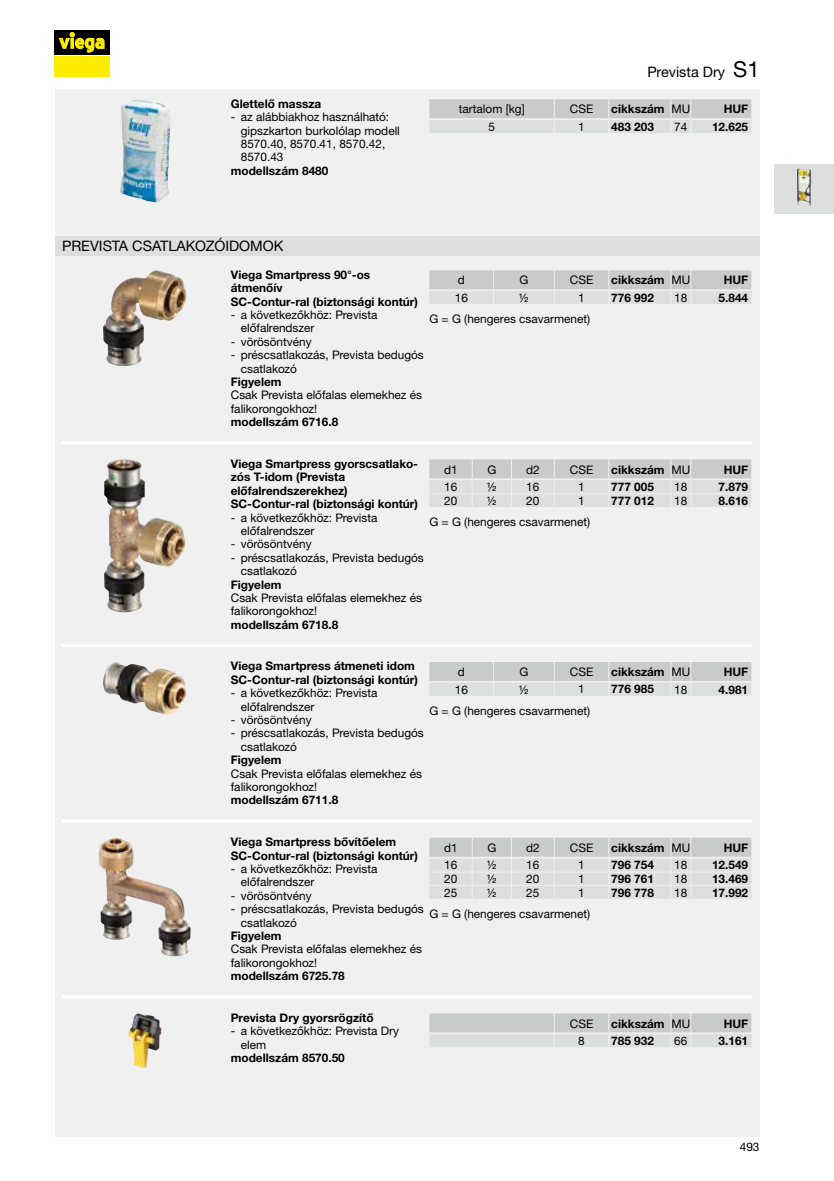
<style>
.page{position:relative;width:834px;height:1181px;background:#fff}
.page>*{position:absolute;margin:0;border:0;box-sizing:border-box;transform-origin:0 0}
.t1{font:14.35px "M Ying Hei PR Cfor Viega W4";color:#000}
.t2{font:11.9px/13.5px "M Ying Hei PR Cfor Viega W4";color:#000}
.t3{font:11.9px/13.5px "M Ying Hei PR Cfor Viega W7";color:#000}
.s1{font-size:21.88px}
.s2{font-family:"M Ying Hei PR Cfor Viega W4"}
</style>
<div class="page">
<div style="left:55px;top:89px;width:704px;height:1047px;background:#f0f0f0"></div>
<div style="left:774px;top:164px;width:59px;height:49px;background:#dddede"></div>
<img style="left:797px;top:169px;width:14px;height:39px">
<svg style="left:429px;top:99px;width:323px;height:34px;background:#d3d4d4"></svg>
<img style="left:119px;top:100px;width:41px;height:102px">
<svg style="left:429px;top:270px;width:323px;height:34px;background:#d3d4d4"></svg>
<img style="left:103px;top:270px;width:83px;height:96px">
<div style="left:55px;top:236px;width:704px;height:19px;background:#dddede"></div>
<svg style="left:429px;top:459px;width:323px;height:48px;background:#d6d7d7"></svg>
<img style="left:104px;top:460px;width:14px;height:114px">
<svg style="left:429px;top:662px;width:323px;height:34px;background:#d3d4d4"></svg>
<img style="left:103px;top:662px;width:63px;height:52px">
<svg style="left:429px;top:837px;width:323px;height:62px;background:#d8d9d9"></svg>
<img style="left:99px;top:839px;width:12px;height:48px">
<svg style="left:429px;top:1013px;width:323px;height:34px;background:#d3d4d4"></svg>
<img style="left:128px;top:1013px;width:33px;height:55px">
<hr style="left:62px;top:441px;width:690px;height:3px;background:#fff">
<hr style="left:62px;top:643px;width:690px;height:4px;background:#fff">
<hr style="left:62px;top:819px;width:690px;height:4px;background:#fff">
<hr style="left:62px;top:995px;width:690px;height:3px;background:#fff">
<div style="left:55px;top:56px;width:55px;height:21px;background:#ffed00"></div>
<div style="left:55px;top:30px;width:55px;height:24px;background:#000"></div>
<svg style="left:59px;top:32px;width:45px;height:21px"></svg>
<p class="t3" style="left:231px;top:97px;width:92px">Glettelő massza</p>
<p class="t2" style="left:241px;top:110px;width:161px;text-indent:-10px">- az alábbiakhoz használható: gipszkarton burkolólap modell<br>8570.40, 8570.41, 8570.42,<br>8570.43</p>
<p class="t3" style="left:231px;top:164px;width:99px">modellszám 8480</p>
<p class="t1" style="left:62px;top:237px;width:223px">PREVISTA CSATLAKOZÓIDOMOK</p>
<p class="t1" style="left:647px;top:63px;width:113px">Prevista Dry <span class="s1">S1</span></p>
<p class="t2" style="left:459px;top:102px;width:67px">tartalom [kg]</p>
<p class="t2" style="left:569px;top:102px;width:25px">CSE</p>
<p class="t3" style="left:611px;top:102px;width:80px">cikkszám <span class="s2">MU</span></p>
<p class="t3" style="left:723px;top:102px;width:26px">HUF</p>
<p class="t2" style="left:488px;top:120px;width:8px">5</p>
<p class="t2" style="left:578px;top:120px;width:8px">1</p>
<p class="t3" style="left:611px;top:120px;width:44px">483 203</p>
<p class="t2" style="left:674px;top:120px;width:15px">74</p>
<p class="t3" style="left:712px;top:120px;width:38px">12.625</p>
<p class="t3" style="left:231px;top:268px;width:189px">Viega -Smartpress 90°-os átmenőív<br>SC-Contur-ral (biztonsági kontúr)</p>
<p class="t2" style="left:241px;top:308px;width:138px;text-indent:-10px">- a következőkhöz: Prevista előfalrendszer</p>
<p class="t2" style="left:231px;top:335px;width:82px">- vörösöntvény</p>
<p class="t2" style="left:241px;top:348px;width:184px;text-indent:-10px">- préscsatlakozás, Prevista bedugós csatlakozó</p>
<p class="t3" style="left:231px;top:375px;width:52px">Figyelem</p>
<p class="t2" style="left:231px;top:388px;width:193px">Csak Prevista előfalas elemekhez és falikorongokhoz!</p>
<p class="t3" style="left:231px;top:415px;width:109px">modellszám 6716.8</p>
<p class="t2" style="left:458px;top:273px;width:9px">d</p>
<p class="t2" style="left:519px;top:273px;width:10px">G</p>
<p class="t2" style="left:569px;top:273px;width:25px">CSE</p>
<p class="t3" style="left:611px;top:273px;width:80px">cikkszám <span class="s2">MU</span></p>
<p class="t3" style="left:723px;top:273px;width:26px">HUF</p>
<p class="t2" style="left:455px;top:291px;width:15px">16</p>
<p class="t2" style="left:519px;top:291px;width:11px">½</p>
<p class="t2" style="left:578px;top:291px;width:8px">1</p>
<p class="t3" style="left:611px;top:291px;width:44px">776 992</p>
<p class="t2" style="left:674px;top:291px;width:15px">18</p>
<p class="t3" style="left:718px;top:291px;width:31px">5.844</p>
<p class="t2" style="left:429px;top:312px;width:162px">G = -G (hengeres csavarmenet)</p>
<p class="t3" style="left:231px;top:457px;width:189px">Viega -Smartpress gyorscsatlako&shy;zós T-idom (Prevista előfalrendszerekhez)<br>SC-Contur-ral (biztonsági kontúr)</p>
<p class="t2" style="left:241px;top:510px;width:138px;text-indent:-10px">- a következőkhöz: Prevista előfalrendszer</p>
<p class="t2" style="left:231px;top:537px;width:82px">- vörösöntvény</p>
<p class="t2" style="left:241px;top:550px;width:184px;text-indent:-10px">- préscsatlakozás, Prevista bedugós csatlakozó</p>
<p class="t3" style="left:231px;top:577px;width:52px">Figyelem</p>
<p class="t2" style="left:231px;top:591px;width:193px">Csak Prevista előfalas elemekhez és falikorongokhoz!</p>
<p class="t3" style="left:231px;top:617px;width:109px">modellszám 6718.8</p>
<p class="t2" style="left:444px;top:462px;width:15px">d1</p>
<p class="t2" style="left:487px;top:462px;width:10px">G</p>
<p class="t2" style="left:526px;top:462px;width:15px">d2</p>
<p class="t2" style="left:569px;top:462px;width:25px">CSE</p>
<p class="t3" style="left:611px;top:462px;width:80px">cikkszám <span class="s2">MU</span></p>
<p class="t3" style="left:723px;top:462px;width:26px">HUF</p>
<p class="t2" style="left:444px;top:480px;width:15px">16</p>
<p class="t2" style="left:487px;top:480px;width:11px">½</p>
<p class="t2" style="left:526px;top:480px;width:15px">16</p>
<p class="t2" style="left:578px;top:480px;width:8px">1</p>
<p class="t3" style="left:611px;top:480px;width:44px">777 005</p>
<p class="t2" style="left:674px;top:480px;width:15px">18</p>
<p class="t3" style="left:718px;top:480px;width:31px">7.879</p>
<p class="t2" style="left:444px;top:494px;width:15px">20</p>
<p class="t2" style="left:487px;top:494px;width:11px">½</p>
<p class="t2" style="left:526px;top:494px;width:15px">20</p>
<p class="t2" style="left:578px;top:494px;width:8px">1</p>
<p class="t3" style="left:611px;top:494px;width:44px">777 012</p>
<p class="t2" style="left:674px;top:494px;width:15px">18</p>
<p class="t3" style="left:718px;top:494px;width:31px">8.616</p>
<p class="t2" style="left:429px;top:514px;width:162px">G = -G (hengeres csavarmenet)</p>
<p class="t3" style="left:231px;top:659px;width:189px">Viega -Smartpress átmeneti idom<br>SC-Contur-ral (biztonsági kontúr)</p>
<p class="t2" style="left:241px;top:686px;width:138px;text-indent:-10px">- a következőkhöz: Prevista előfalrendszer</p>
<p class="t2" style="left:231px;top:713px;width:82px">- vörösöntvény</p>
<p class="t2" style="left:241px;top:726px;width:184px;text-indent:-10px">- préscsatlakozás, Prevista bedugós csatlakozó</p>
<p class="t3" style="left:231px;top:753px;width:52px">Figyelem</p>
<p class="t2" style="left:231px;top:766px;width:193px">Csak Prevista előfalas elemekhez és falikorongokhoz!</p>
<p class="t3" style="left:231px;top:793px;width:109px">modellszám 6711.8</p>
<p class="t2" style="left:458px;top:665px;width:9px">d</p>
<p class="t2" style="left:519px;top:665px;width:10px">G</p>
<p class="t2" style="left:569px;top:665px;width:25px">CSE</p>
<p class="t3" style="left:611px;top:665px;width:80px">cikkszám <span class="s2">MU</span></p>
<p class="t3" style="left:723px;top:665px;width:26px">HUF</p>
<p class="t2" style="left:455px;top:682px;width:15px">16</p>
<p class="t2" style="left:519px;top:682px;width:11px">½</p>
<p class="t2" style="left:578px;top:682px;width:8px">1</p>
<p class="t3" style="left:611px;top:682px;width:44px">776 985</p>
<p class="t2" style="left:674px;top:682px;width:15px">18</p>
<p class="t3" style="left:718px;top:682px;width:31px">4.981</p>
<p class="t2" style="left:429px;top:703px;width:162px">G = -G (hengeres csavarmenet)</p>
<p class="t3" style="left:231px;top:835px;width:189px">Viega -Smartpress bővítőelem<br>SC-Contur-ral (biztonsági kontúr)</p>
<p class="t2" style="left:241px;top:862px;width:138px;text-indent:-10px">- a következőkhöz: Prevista előfalrendszer</p>
<p class="t2" style="left:231px;top:888px;width:82px">- vörösöntvény</p>
<p class="t2" style="left:241px;top:902px;width:184px;text-indent:-10px">- préscsatlakozás, Prevista bedugós csatlakozó</p>
<p class="t3" style="left:231px;top:929px;width:52px">Figyelem</p>
<p class="t2" style="left:231px;top:942px;width:193px">Csak Prevista előfalas elemekhez és falikorongokhoz!</p>
<p class="t3" style="left:231px;top:969px;width:115px">modellszám 6725.78</p>
<p class="t2" style="left:444px;top:841px;width:15px">d1</p>
<p class="t2" style="left:487px;top:841px;width:10px">G</p>
<p class="t2" style="left:526px;top:841px;width:15px">d2</p>
<p class="t2" style="left:569px;top:841px;width:25px">CSE</p>
<p class="t3" style="left:611px;top:841px;width:80px">cikkszám <span class="s2">MU</span></p>
<p class="t3" style="left:723px;top:841px;width:26px">HUF</p>
<p class="t2" style="left:444px;top:858px;width:15px">16</p>
<p class="t2" style="left:487px;top:858px;width:11px">½</p>
<p class="t2" style="left:526px;top:858px;width:15px">16</p>
<p class="t2" style="left:578px;top:858px;width:8px">1</p>
<p class="t3" style="left:611px;top:858px;width:44px">796 754</p>
<p class="t2" style="left:674px;top:858px;width:15px">18</p>
<p class="t3" style="left:712px;top:858px;width:38px">12.549</p>
<p class="t2" style="left:444px;top:872px;width:15px">20</p>
<p class="t2" style="left:487px;top:872px;width:11px">½</p>
<p class="t2" style="left:526px;top:872px;width:15px">20</p>
<p class="t2" style="left:578px;top:872px;width:8px">1</p>
<p class="t3" style="left:611px;top:872px;width:44px">796 761</p>
<p class="t2" style="left:674px;top:872px;width:15px">18</p>
<p class="t3" style="left:712px;top:872px;width:38px">13.469</p>
<p class="t2" style="left:444px;top:885px;width:15px">25</p>
<p class="t2" style="left:487px;top:885px;width:11px">½</p>
<p class="t2" style="left:526px;top:885px;width:15px">25</p>
<p class="t2" style="left:578px;top:885px;width:8px">1</p>
<p class="t3" style="left:611px;top:885px;width:44px">796 778</p>
<p class="t2" style="left:674px;top:885px;width:15px">18</p>
<p class="t3" style="left:712px;top:885px;width:38px">17.992</p>
<p class="t2" style="left:429px;top:906px;width:162px">G = -G (hengeres csavarmenet)</p>
<p class="t3" style="left:231px;top:1011px;width:144px">Prevista Dry gyorsrögzítő</p>
<p class="t2" style="left:241px;top:1024px;width:160px;text-indent:-10px">- a következőkhöz: Prevista -Dry elem</p>
<p class="t3" style="left:231px;top:1051px;width:115px">modellszám 8570.50</p>
<p class="t2" style="left:569px;top:1016px;width:25px">CSE</p>
<p class="t3" style="left:611px;top:1016px;width:80px">cikkszám <span class="s2">MU</span></p>
<p class="t3" style="left:723px;top:1016px;width:26px">HUF</p>
<p class="t2" style="left:578px;top:1034px;width:8px">8</p>
<p class="t3" style="left:611px;top:1034px;width:44px">785 932</p>
<p class="t2" style="left:674px;top:1034px;width:15px">66</p>
<p class="t3" style="left:718px;top:1034px;width:31px">3.161</p>
<p class="t2" style="left:739px;top:1140px;width:21px">493</p>
</div>
